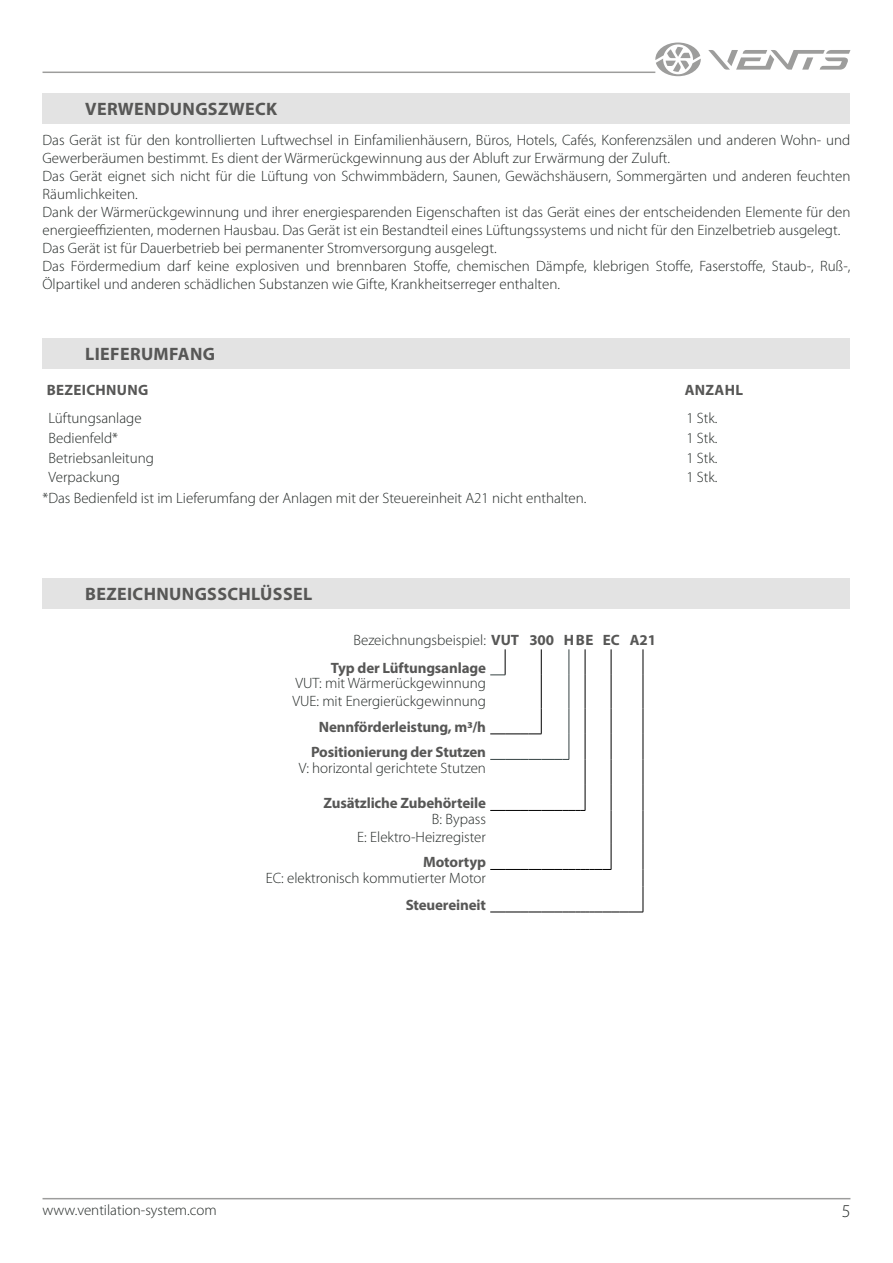
<style>
.page{position:relative;width:893px;height:1263px;background:#fff}
.page>*{position:absolute;margin:0;border:0;box-sizing:border-box;transform-origin:0 0}
.t1{font:700 18px "Myriad Pro";letter-spacing:.02em;color:#575756}
.t2{font:300 18px "Myriad Pro";color:#232826}
.t3{font:300 15px/18px "Myriad Pro";color:#232826}
.t4{font:700 15px/27.6px "Myriad Pro";letter-spacing:-.01em;color:#575756}
.t5{font:700 15px "Myriad Pro";letter-spacing:.02em;color:#575756}
.s1{font-weight:300;color:#232826}
</style>
<div class="page">
<hr style="left:43px;top:1198px;width:807px;height:1px;background:#9d9d9c">
<hr style="left:43px;top:72px;width:612px;height:1px;background:#9d9d9c">
<svg style="left:708px;top:50px;width:142px;height:20px"></svg>
<svg style="left:655px;top:43px;width:46px;height:33px"></svg>
<svg style="left:611px;top:649px;width:1px;height:26px"></svg>
<hr style="left:611px;top:675px;width:1px;height:33px;background:#000">
<svg style="left:643px;top:649px;width:1px;height:26px"></svg>
<hr style="left:643px;top:675px;width:1px;height:33px;background:#000">
<svg style="left:611px;top:708px;width:1px;height:102px"></svg>
<hr style="left:611px;top:810px;width:1px;height:34px;background:#000">
<svg style="left:643px;top:708px;width:1px;height:102px"></svg>
<hr style="left:643px;top:810px;width:1px;height:34px;background:#000">
<svg style="left:541px;top:649px;width:1px;height:26px"></svg>
<hr style="left:541px;top:675px;width:1px;height:33px;background:#000">
<svg style="left:569px;top:649px;width:1px;height:26px"></svg>
<hr style="left:569px;top:675px;width:1px;height:33px;background:#354243">
<svg style="left:585px;top:649px;width:1px;height:26px"></svg>
<hr style="left:585px;top:675px;width:1px;height:33px;background:#000">
<svg style="left:490px;top:708px;width:96px;height:103px"></svg>
<svg style="left:490px;top:844px;width:154px;height:69px"></svg>
<svg style="left:490px;top:649px;width:16px;height:27px"></svg>
<div style="left:43px;top:338px;width:807px;height:31px;background:#e3e3e3"></div>
<div style="left:43px;top:578px;width:807px;height:31px;background:#e3e3e3"></div>
<div style="left:43px;top:93px;width:807px;height:31px;background:#e3e3e3"></div>
<p class="t1" style="left:85px;top:97px;width:194px">VERWENDUNGSZWECK</p>
<p class="t3" style="left:43px;top:131px;width:809px">Das Gerät ist für den kontrollierten Luftwechsel in Einfamilienhäusern, Büros, Hotels, Cafés, Konferenzsälen und anderen Wohn- und Gewerberäumen bestimmt. Es dient der Wärmerückgewinnung aus der Abluft zur Erwärmung der Zuluft.<br>Das Gerät eignet sich nicht für die Lüftung von Schwimmbädern, Saunen, Gewächshäusern, Sommergärten und anderen feuchten Räumlichkeiten.<br>Dank der Wärmerückgewinnung und ihrer energiesparenden Eigenschaften ist das Gerät eines der entscheidenden Elemente für den energieeffizienten, modernen Hausbau. Das Gerät ist ein Bestandteil eines Lüftungssystems und nicht für den Einzelbetrieb ausgelegt.<br>Das Gerät ist für Dauerbetrieb bei permanenter Stromversorgung ausgelegt.<br>Das Fördermedium darf keine explosiven und brennbaren Stoffe, chemischen Dämpfe, klebrigen Stoffe, Faserstoffe, Staub-, Ruß-, Ölpartikel und anderen schädlichen Substanzen wie Gifte, Krankheitserreger enthalten.</p>
<p class="t1" style="left:85px;top:342px;width:131px">LIEFERUMFANG</p>
<p class="t5" style="left:47px;top:380px;width:103px">BEZEICHNUNG</p>
<p class="t4" style="left:685px;top:375px;width:60px">ANZAHL</p>
<p class="t3" style="left:49px;top:409px;width:95px">Lüftungsanlage</p>
<p class="t3" style="left:686px;top:409px;width:33px">1 Stk.</p>
<p class="t3" style="left:49px;top:429px;width:71px">Bedienfeld*</p>
<p class="t3" style="left:686px;top:429px;width:33px">1 Stk.</p>
<p class="t3" style="left:49px;top:449px;width:107px">Betriebsanleitung</p>
<p class="t3" style="left:686px;top:449px;width:33px">1 Stk.</p>
<p class="t3" style="left:49px;top:469px;width:73px">Verpackung</p>
<p class="t3" style="left:686px;top:469px;width:33px">1 Stk.</p>
<p class="t3" style="left:43px;top:489px;width:545px">*Das Bedienfeld ist im Lieferumfang der Anlagen mit der Steuereinheit A21 nicht enthalten.</p>
<p class="t1" style="left:85px;top:582px;width:229px">BEZEICHNUNGSSCHLÜSSEL</p>
<p class="t4" style="left:331px;top:626px;width:327px;text-indent:23px"><span class="s1">Bezeichnungsbeispiel:</span> VUT 300 HBE EC A21<br>Typ der Lüftungsanlage</p>
<p class="t3" style="left:292px;top:674px;width:195px">VUT: mit Wärmerückgewinnung<br>VUE: mit Energierückgewinnung</p>
<p class="t4" style="left:311px;top:713px;width:176px;line-height:25.5px;text-align:center">Nennförderleistung, m3/h<br>Positionierung der Stutzen</p>
<p class="t3" style="left:299px;top:759px;width:189px">V: horizontal gerichtete Stutzen</p>
<p class="t4" style="left:323px;top:789px;width:164px">Zusätzliche Zubehörteile</p>
<p class="t3" style="left:357px;top:810px;width:130px;text-align:right">B: Bypass<br>E: Elektro-Heizregister</p>
<p class="t4" style="left:423px;top:848px;width:64px">Motortyp</p>
<p class="t3" style="left:266px;top:869px;width:222px">EC: elektronisch kommutierter Motor</p>
<p class="t4" style="left:406px;top:890px;width:82px">Steuereineit</p>
<p class="t3" style="left:43px;top:1201px;width:176px">www.ventilation-system.com</p>
<p class="t2" style="left:842px;top:1201px;width:10px">5</p>
</div>
